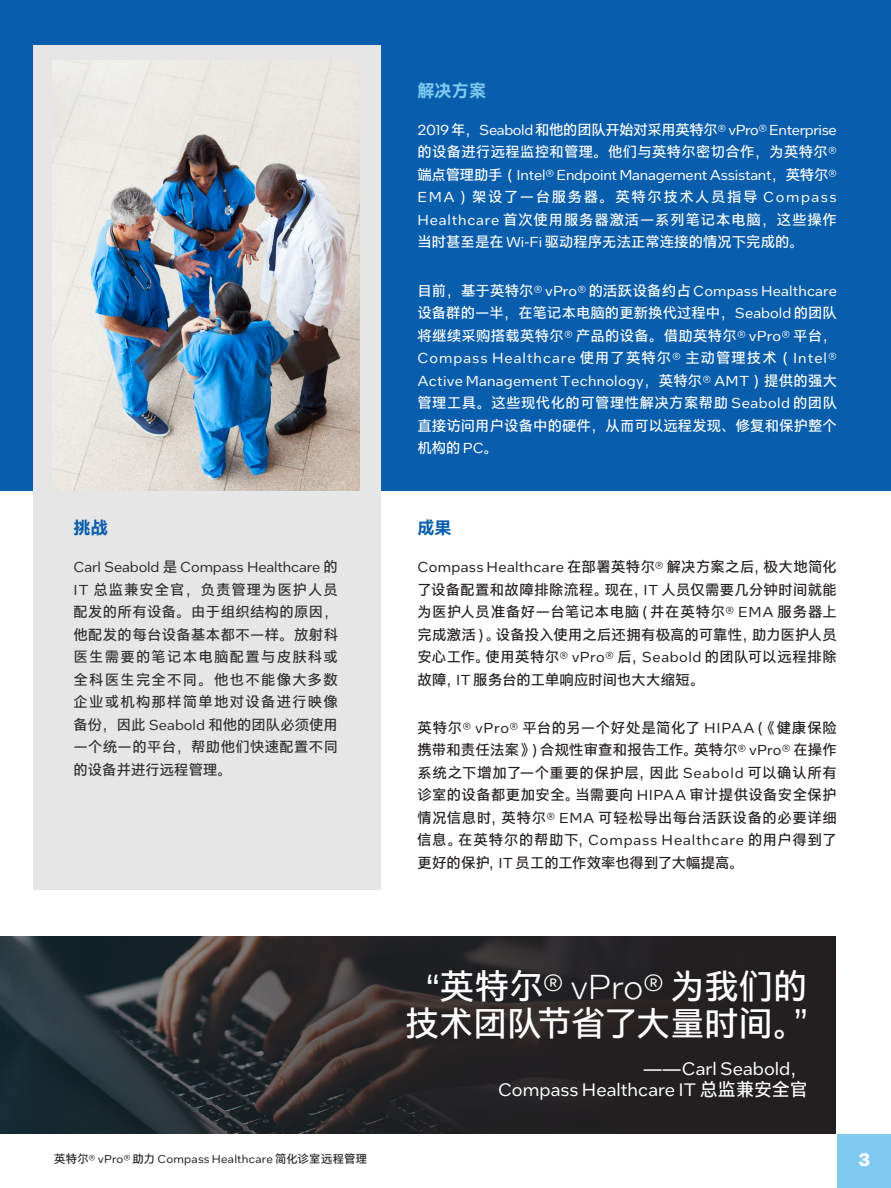
<style>
.page{position:relative;width:891px;height:1188px;background:#fff}
.page>*{position:absolute;margin:0;border:0;box-sizing:border-box;transform-origin:0 0}
.Mini_Header{font:34.5px/37.5px "Intel Clear Hans";letter-spacing:-.01em;color:#fff;text-align:right}
.MainCopy___Caption{font:18px/21px "Intel One Text";color:#fff;text-align:right}
.t1{font:700 18px "Intel One Text";color:#fff}
.CopyHeaderBlue{font:700 17.25px "Intel Clear Hans";color:#085eac}
.CopyHeaderBlue-2{font:700 17.25px "Intel Clear Hans";color:#7ecaf1}
.MainCopy___Caption-2{font:14.4px/22.5px "Intel Clear Hans";letter-spacing:.005em;color:#fff;text-align:justify}
.MainCopy___Caption-3{font:14.4px/22.5px "Intel Clear Hans";letter-spacing:.015em;color:#231f20;text-align:justify}
.MainCopy___Caption-4{font:14.4px/22.5px "Intel Clear Hans";letter-spacing:.02em;color:#2d2f2e;text-align:justify}
.Mini_Header-2{font:11.4px "Intel One Text";letter-spacing:.02em;color:#231f20}
.s1{font-family:"Intel One Text"}
.s2{font-family:"Intel One Text";font-weight:300}
.s3{font-family:"Intel Clear Hans"}
</style>
<div class="page">
<div style="left:837px;top:1134px;width:54px;height:54px;background:#7fcaf1"></div>
<div style="left:0;top:0;width:891px;height:490px;background:#085eac"></div>
<div style="left:33px;top:45px;width:348px;height:845px;background:#e6e6e6"></div>
<img style="left:52px;top:60px;width:307px;height:430px">
<svg style="left:0;top:936px;width:836px;height:198px;background:#28292b"></svg>
<p class="CopyHeaderBlue" style="left:74px;top:517px;width:36px">挑战</p>
<p class="MainCopy___Caption-4" style="left:74px;top:556px;width:266px"><span class="s1">Carl Seabold</span> 是 <span class="s1">Compass Healthcare</span> 的<span class="s1">IT</span> 总监兼安全官，负责管理为医护人员配发的所有设备。由于组织结构的原因，他配发的每台设备基本都不一样。放射科医生需要的笔记本电脑配置与皮肤科或全科医生完全不同。他也不能像大多数企业或机构那样简单地对设备进行映像备份，因此 <span class="s1">Seabold</span> 和他的团队必须使用一个统一的平台，帮助他们快速配置不同的设备并进行远程管理。</p>
<p class="CopyHeaderBlue-2" style="left:417px;top:80px;width:70px">解决方案</p>
<p class="MainCopy___Caption-2" style="left:417px;top:119px;width:421px"><span class="s1">2019</span> 年，<span class="s1">Seabold</span> 和他的团队开始对采用英特尔<span class="s1">® vPro® Enterprise</span>的设备进行远程监控和管理。他们与英特尔密切合作，为英特尔<span class="s1">®</span>端点管理助手（<span class="s1">Intel® Endpoint Management Assistant</span>，英特尔<span class="s1">® EMA</span>）架设了一台服务器。英特尔技术人员指导 <span class="s1">Compass Healthcare</span> 首次使用服务器激活一系列笔记本电脑，这些操作当时甚至是在 <span class="s1">Wi-Fi</span> 驱动程序无法正常连接的情况下完成的。</p>
<p class="MainCopy___Caption-2" style="left:417px;top:279px;width:421px">目前，基于英特尔<span class="s1">® vPro®</span> 的活跃设备约占 <span class="s1">Compass Healthcare</span>设备群的一半，在笔记本电脑的更新换代过程中，<span class="s1">Seabold</span> 的团队将继续采购搭载英特尔<span class="s1">®</span> 产品的设备。借助英特尔<span class="s1">® vPro®</span> 平台，<span class="s1">Compass Healthcare</span> 使用了英特尔<span class="s1">®</span> 主动管理技术（<span class="s1">Intel® Active Management Technology</span>，英特尔<span class="s1">® AMT</span>）提供的强大管理工具。这些现代化的可管理性解决方案帮助 <span class="s1">Seabold</span> 的团队直接访问用户设备中的硬件，从而可以远程发现、修复和保护整个机构的 <span class="s1">PC</span>。</p>
<p class="CopyHeaderBlue" style="left:417px;top:517px;width:36px">成果</p>
<p class="MainCopy___Caption-3" style="left:417px;top:556px;width:421px"><span class="s1">Compass Healthcare</span> 在部署英特尔<span class="s1">®</span> 解决方案之后，极大地简化了设备配置和故障排除流程。现在，<span class="s1">IT</span> 人员仅需要几分钟时间就能为医护人员准备好一台笔记本电脑（并在英特尔<span class="s1">® EMA</span> 服务器上完成激活）。设备投入使用之后还拥有极高的可靠性，助力医护人员安心工作。使用英特尔<span class="s1">® vPro®</span> 后，<span class="s1">Seabold</span> 的团队可以远程排除故障，<span class="s1">IT</span> 服务台的工单响应时间也大大缩短。</p>
<p class="MainCopy___Caption-3" style="left:417px;top:717px;width:421px">英特尔<span class="s1">® vPro®</span> 平台的另一个好处是简化了 <span class="s1">HIPAA</span>（《健康保险携带和责任法案》）合规性审查和报告工作。英特尔<span class="s1">® vPro®</span> 在操作系统之下增加了一个重要的保护层，因此 <span class="s1">Seabold</span> 可以确认所有诊室的设备都更加安全。当需要向 <span class="s1">HIPAA</span> 审计提供设备安全保护情况信息时，英特尔<span class="s1">® EMA</span> 可轻松导出每台活跃设备的必要详细信息。在英特尔的帮助下，<span class="s1">Compass Healthcare</span> 的用户得到了更好的保护，<span class="s1">IT</span> 员工的工作效率也得到了大幅提高。</p>
<p class="Mini_Header" style="left:405px;top:968px;width:405px">“英特尔<span class="s2">® vPro®</span> 为我们的技术团队节省了大量时间。”</p>
<p class="MainCopy___Caption" style="left:498px;top:1057px;width:311px"><span class="s3">——</span>Carl Seabold<span class="s3">，<br></span>Compass Healthcare IT <span class="s3">总监兼安全官</span></p>
<p class="Mini_Header-2" style="left:54px;top:1152px;width:315px"><span class="s3">英特尔</span>® vPro® <span class="s3">助力</span> Compass Healthcare <span class="s3">简化诊室远程管理</span></p>
<p class="t1" style="left:858px;top:1147px;width:13px">3</p>
</div>
